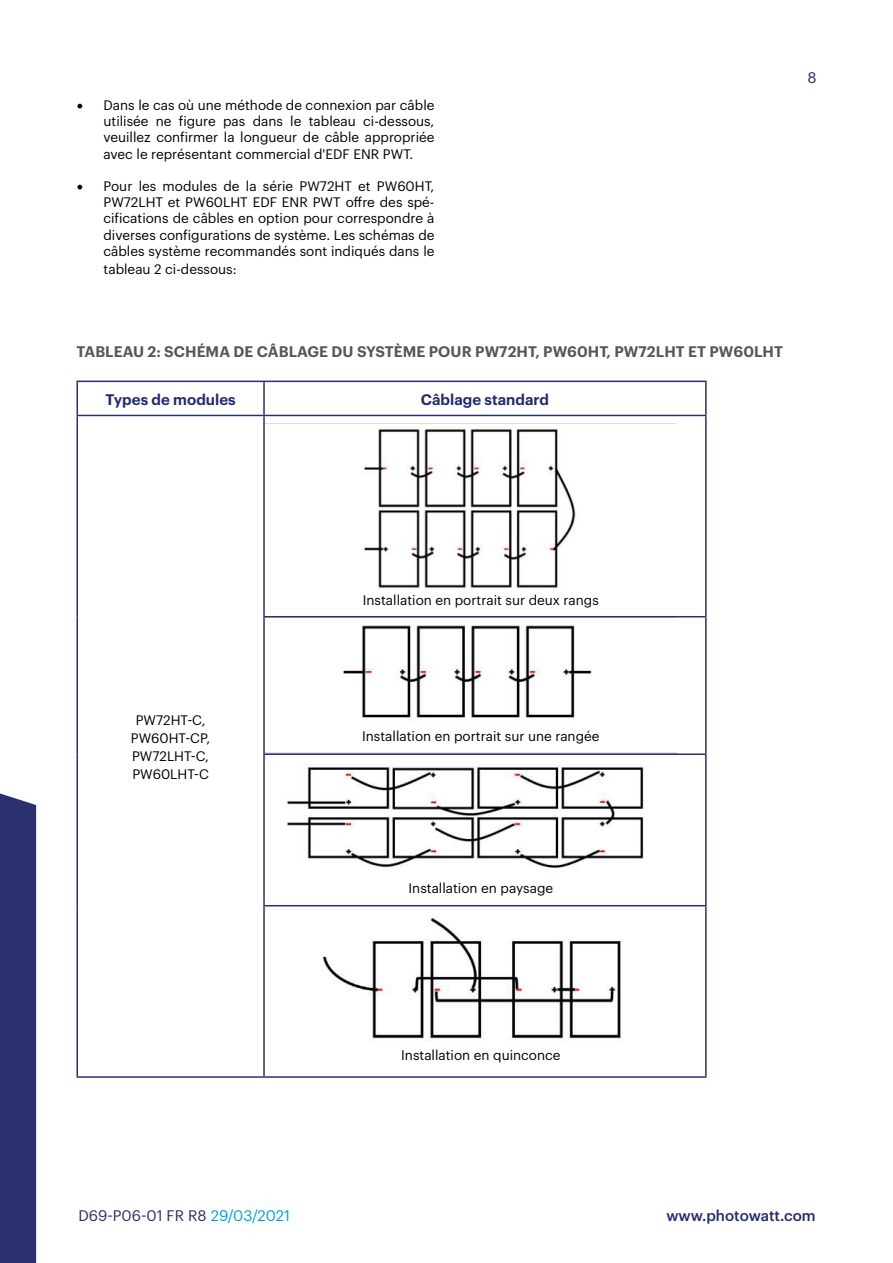
<style>
.page{position:relative;width:893px;height:1263px;background:#fff}
.page>*{position:absolute;margin:0;border:0;box-sizing:border-box;transform-origin:0 0}
.t1{font:600 15px "Graphik";letter-spacing:.005em;color:#575756}
.t2{font:600 15px "Graphik";color:#212a72}
.t3{font:15px "Graphik";color:#29306d}
.t4{font:500 15px "Graphik";color:#212a72}
.t5{font:15px "Graphik";color:#212a72}
.t6{font:13.5px/16.2px "Graphik";color:#000;text-align:justify}
.s1{font-family:"Minion Pro";font-size:18px}
.s2{color:#009fe3}
</style>
<div class="page">
<div style="left:0;top:793px;width:36px;height:470px;background:#29306d"></div>
<img style="left:322px;top:917px;width:299px;height:125px">
<img style="left:265px;top:423px;width:412px;height:445px">
<hr style="left:76px;top:381px;width:188px;height:1px;background:#29306d">
<hr style="left:76px;top:382px;width:2px;height:33px;background:#29306d">
<hr style="left:264px;top:381px;width:443px;height:1px;background:#29306d">
<hr style="left:263px;top:382px;width:2px;height:33px;background:#29306d">
<hr style="left:705px;top:382px;width:2px;height:33px;background:#29306d">
<hr style="left:76px;top:415px;width:188px;height:1px;background:#29306d">
<hr style="left:76px;top:416px;width:2px;height:201px;background:#29306d">
<hr style="left:76px;top:617px;width:2px;height:137px;background:#29306d">
<hr style="left:76px;top:754px;width:2px;height:152px;background:#29306d">
<hr style="left:76px;top:906px;width:2px;height:170px;background:#29306d">
<hr style="left:76px;top:1076px;width:188px;height:2px;background:#29306d">
<hr style="left:264px;top:415px;width:443px;height:1px;background:#29306d">
<hr style="left:263px;top:416px;width:2px;height:200px;background:#29306d">
<hr style="left:705px;top:416px;width:2px;height:200px;background:#29306d">
<hr style="left:263px;top:616px;width:444px;height:1px;background:#29306d">
<hr style="left:263px;top:617px;width:2px;height:136px;background:#29306d">
<hr style="left:705px;top:617px;width:2px;height:136px;background:#29306d">
<hr style="left:263px;top:753px;width:444px;height:2px;background:#29306d">
<hr style="left:263px;top:755px;width:2px;height:150px;background:#29306d">
<hr style="left:705px;top:755px;width:2px;height:150px;background:#29306d">
<hr style="left:263px;top:905px;width:444px;height:1px;background:#29306d">
<hr style="left:263px;top:906px;width:2px;height:170px;background:#29306d">
<hr style="left:705px;top:906px;width:2px;height:170px;background:#29306d">
<hr style="left:264px;top:1076px;width:443px;height:2px;background:#29306d">
<div style="left:324px;top:594px;width:313px;height:19px;background:#fff"></div>
<div style="left:324px;top:730px;width:313px;height:19px;background:#fff"></div>
<p class="t6" style="left:104px;top:96px;width:332px;text-indent:-27px"><span class="s1">•</span> Dans le cas où une méthode de connexion par câble utilisée ne figure pas dans le tableau ci-dessous, veuillez confirmer la longueur de câble appropriée avec le représentant commercial d'EDF ENR PWT.</p>
<p class="t6" style="left:104px;top:177px;width:332px;text-indent:-27px"><span class="s1">•</span> Pour les modules de la série PW72HT et PW60HT, PW72LHT et PW60LHT EDF ENR PWT offre des spé&shy;cifications de câbles en option pour correspondre à diverses configurations de système. Les schémas de câbles système recommandés sont indiqués dans le</p>
<p class="t6" style="left:104px;top:260px;width:135px">tableau 2 ci-dessous:</p>
<p class="t5" style="left:807px;top:67px;width:11px">8</p>
<p class="t1" style="left:77px;top:340px;width:708px">TABLEAU 2: SCHÉMA DE CÂBLAGE DU SYSTÈME POUR PW72HT, PW60HT, PW72LHT ET PW60LHT</p>
<p class="t2" style="left:106px;top:388px;width:132px">Types de modules</p>
<p class="t2" style="left:421px;top:388px;width:130px">Câblage standard</p>
<p class="t6" style="left:131px;top:710px;width:81px;line-height:18px;text-align:center">PW72HT-C,<br>PW60HT-CP,<br>PW72LHT-C,<br>PW60LHT-C</p>
<p class="t6" style="left:363px;top:591px;width:237px">Installation en portrait sur deux rangs</p>
<p class="t6" style="left:362px;top:727px;width:239px">Installation en portrait sur une rangée</p>
<p class="t6" style="left:409px;top:878px;width:146px">Installation en paysage</p>
<p class="t6" style="left:401px;top:1046px;width:161px">Installation en quinconce</p>
<p class="t3" style="left:78px;top:1204px;width:213px">D69-P06-01 FR R8 <span class="s2">29/03/2021</span></p>
<p class="t4" style="left:666px;top:1204px;width:151px">www.photowatt.com</p>
</div>
